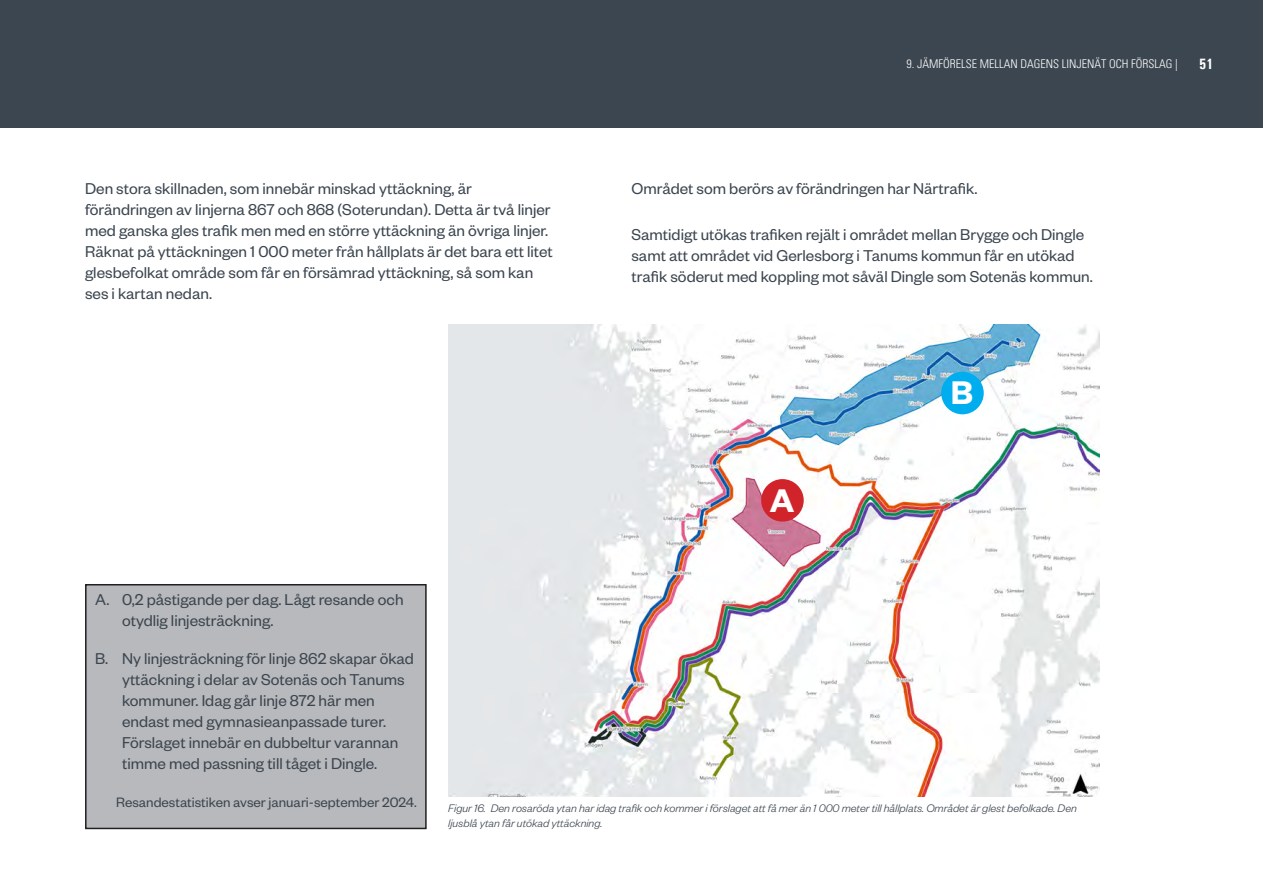
<style>
.page{position:relative;width:1263px;height:893px;background:#fff}
.page>*{position:absolute;margin:0;border:0;box-sizing:border-box;transform-origin:0 0}
.t1{font:600 36px "Founders Grotesk";color:#fff}
.Brödtext{font:17.25px/21px "Founders Grotesk";color:#3c4650}
.t2{font:15px "Founders Grotesk";color:#3c4650}
.t3{font:700 condensed 15px "Univers";color:#fff}
.Figurbeskrivning_och_numrering{font:italic 300 12px/15px "Founders Grotesk";color:#3c4650}
.t4{font:300 condensed 12px "Univers";color:#fff}
</style>
<div class="page">
<div style="left:0;top:0;width:1263px;height:128px;background:#3c4650"></div>
<img style="left:448px;top:324px;width:651px;height:473px">
<div style="left:86px;top:585px;width:340px;height:243px;background:#b8b9bc"></div>
<div style="left:85px;top:584px;width:342px;height:245px;border:2px solid #231f20"></div>
<div style="left:761px;top:479px;width:43px;height:43px;background:#d1232a;border-radius:50%"></div>
<div style="left:941px;top:372px;width:43px;height:42px;background:#00aeef;border-radius:50%"></div>
<p class="Brödtext" style="left:85px;top:177px;width:469px">Den stora skillnaden, som innebär minskad yttäckning, är förändringen av linjerna 867 och 868 (Soterundan). Detta är två linjer med ganska gles trafik men med en större yttäckning än övriga linjer.<br>Räknat på yttäckningen 1 000 meter från hållplats är det bara ett litet glesbefolkat område som får en försämrad yttäckning, så som kan ses i kartan nedan.</p>
<p class="t4" style="left:906px;top:57px;width:273px">9. JÄMFÖRELSE MELLAN DAGENS LINJENÄT OCH FÖRSLAG |</p>
<p class="t4" style="left:1138px;top:57px;width:35px">#. TITEL</p>
<p class="t3" style="left:1199px;top:55px;width:16px">51</p>
<p class="Brödtext" style="left:631px;top:177px;width:348px">Området som berörs av förändringen har Närtrafik.</p>
<p class="Brödtext" style="left:631px;top:223px;width:463px">Samtidigt utökas trafiken rejält i området mellan Brygge och Dingle samt att området vid Gerlesborg i Tanums kommun får en utökad trafik söderut med koppling mot såväl Dingle som Sotenäs kommun.</p>
<h1 class="t1" style="left:770px;top:477px;width:26px">A</h1>
<h1 class="t1" style="left:951px;top:370px;width:24px">B</h1>
<p class="Brödtext" style="left:122px;top:588px;width:283px;text-indent:-27px">A. 0,2 påstigande per dag. Lågt resande och otydlig linjesträckning.</p>
<p class="Brödtext" style="left:122px;top:647px;width:293px;text-indent:-27px">B. Ny linjesträckning för linje 862 skapar ökad yttäckning i delar av Sotenäs och Tanums kommuner. Idag går linje 872 här men endast med gymnasieanpassade turer.<br>Förslaget innebär en dubbeltur varannan timme med passning till tåget i Dingle.</p>
<p class="t2" style="left:116px;top:793px;width:302px">Resandestatistiken avser januari-september 2024.</p>
<p class="Figurbeskrivning_och_numrering" style="left:448px;top:800px;width:630px">Figur 16. Den rosaröda ytan har idag trafik och kommer i förslaget att få mer än 1 000 meter till hållplats. Området är glest befolkade. Den ljusblå ytan får utökad yttäckning.</p>
</div>
